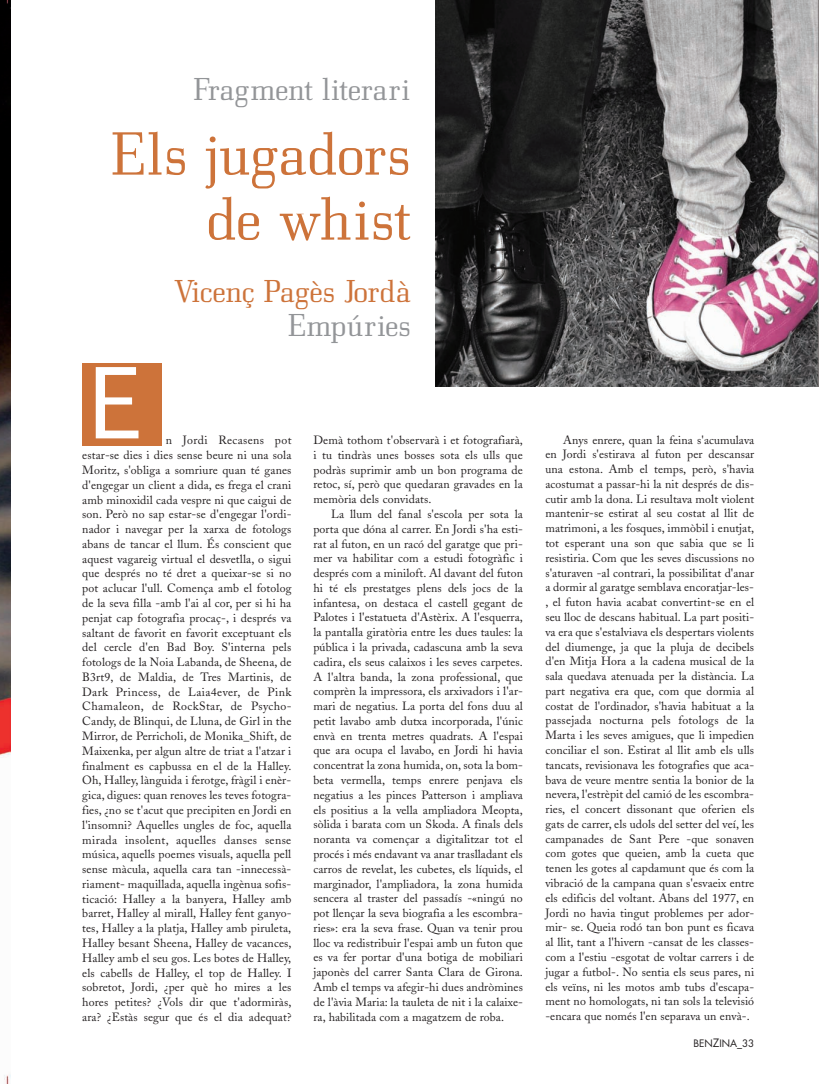
<style>
.page{position:relative;width:819px;height:1084px;background:#fff}
.page>*{position:absolute;margin:0;border:0;box-sizing:border-box;transform-origin:0 0}
.t1{font:93.75px "Geneva";color:#fff}
.t2{font:60px/65px "Bodonitown";color:#cd733a;text-align:right}
.t3{font:31.25px "Bodonitown";color:#939598}
.t4{font:31.25px "Bodonitown";color:#cd733a}
.t5{font:11.88px/14.8px "Adobe Caslon";letter-spacing:.01em;color:#231f20;text-align:justify}
.t6{font:10px "Futura";color:#231f20}
.s1{font-size:11.25px}
</style>
<div class="page">
<img style="left:435px;top:0;width:383px;height:386px">
<div style="left:82px;top:363px;width:80px;height:83px;background:#cd733a"></div>
<img style="left:0;top:0;width:10px;height:1084px">
<h3 class="t3" style="left:194px;top:77px;width:217px">Fragment literari</h3>
<h2 class="t2" style="left:112px;top:127px;width:300px">Els jugadors de whist</h2>
<h3 class="t4" style="left:174px;top:279px;width:238px">Vicenç Pagès Jordà</h3>
<h3 class="t3" style="left:288px;top:313px;width:124px">Empúries</h3>
<h1 class="t1" style="left:89px;top:364px;width:56px">E</h1>
<p class="t5" style="left:82px;top:434px;width:211px;text-indent:83px">n Jordi Recasens pot estar-se dies i dies sense beure ni una sola Moritz, s'obliga a somriure quan té ganes d'engegar un client a dida, es frega el crani amb minoxidil cada vespre ni que caigui de son. Però no sap estar-se d'engegar l'ordi&shy;nador i navegar per la xarxa de fotologs abans de tancar el llum. És conscient que aquest vagareig virtual el desvetlla, o sigui que després no té dret a queixar-se si no pot aclucar l'ull. Comença amb el fotolog de la seva filla -amb l'ai al cor, per si hi ha penjat cap fotografia procaç-, i després va saltant de favorit en favorit exceptuant els del cercle d'en Bad Boy. S'interna pels fotologs de la Noia Labanda, de Sheena, de B3rt9, de Maldia, de Tres Martinis, de Dark Princess, de Laia4ever, de Pink Chamaleon, de RockStar, de Psycho-Candy, de Blinqui, de Lluna, de Girl in the Mirror, de Perricholi, de Monika_Shift, de Maixenka, per algun altre de triat a l'atzar i finalment es capbussa en el de la Halley.<br>Oh, Halley, lànguida i ferotge, fràgil i enèr&shy;gica, digues: quan renoves les teves fotogra&shy;fies, ¿no se t'acut que precipiten en Jordi en l'insomni? Aquelles ungles de foc, aquella mirada insolent, aquelles danses sense música, aquells poemes visuals, aquella pell sense màcula, aquella cara tan -innecessà&shy;riament- maquillada, aquella ingènua sofis&shy;ticació: Halley a la banyera, Halley amb barret, Halley al mirall, Halley fent ganyo&shy;tes, Halley a la platja, Halley amb piruleta, Halley besant Sheena, Halley de vacances, Halley amb el seu gos. Les botes de Halley, els cabells de Halley, el top de Halley. I sobretot, Jordi, ¿per què ho mires a les hores petites? ¿Vols dir que t'adormiràs, ara? ¿Estàs segur que és el dia adequat?</p>
<p class="t5" style="left:313px;top:434px;width:211px">Demà tothom t'observarà i et fotografiarà, i tu tindràs unes bosses sota els ulls que podràs suprimir amb un bon programa de retoc, sí, però que quedaran gravades en la memòria dels convidats.</p>
<p class="t5" style="left:313px;top:508px;width:211px;text-indent:18px">La llum del fanal s'escola per sota la porta que dóna al carrer. En Jordi s'ha esti&shy;rat al futon, en un racó del garatge que pri&shy;mer va habilitar com a estudi fotogràfic i després com a miniloft. Al davant del futon hi té els prestatges plens dels jocs de la infantesa, on destaca el castell gegant de Palotes i l'estatueta d'Astèrix. A l'esquerra, la pantalla giratòria entre les dues taules: la pública i la privada, cadascuna amb la seva cadira, els seus calaixos i les seves carpetes.<br>A l'altra banda, la zona professional, que comprèn la impressora, els arxivadors i l'ar&shy;mari de negatius. La porta del fons duu al petit lavabo amb dutxa incorporada, l'únic envà en trenta metres quadrats. A l'espai que ara ocupa el lavabo, en Jordi hi havia concentrat la zona humida, on, sota la bom&shy;beta vermella, temps enrere penjava els negatius a les pinces Patterson i ampliava els positius a la vella ampliadora Meopta, sòlida i barata com un Skoda. A finals dels noranta va començar a digitalitzar tot el procés i més endavant va anar traslladant els carros de revelat, les cubetes, els líquids, el marginador, l'ampliadora, la zona humida sencera al traster del passadís -«ningú no pot llençar la seva biografia a les escombra&shy;ries»: era la seva frase. Quan va tenir prou lloc va redistribuir l'espai amb un futon que es va fer portar d'una botiga de mobiliari japonès del carrer Santa Clara de Girona.<br>Amb el temps va afegir-hi dues andròmines de l'àvia Maria: la tauleta de nit i la calaixe&shy;ra, habilitada com a magatzem de roba.</p>
<p class="t5" style="left:545px;top:434px;width:210px;text-indent:18px">Anys enrere, quan la feina s'acumulava en Jordi s'estirava al futon per descansar una estona. Amb el temps, però, s'havia acostumat a passar-hi la nit després de dis&shy;cutir amb la dona. Li resultava molt violent mantenir-se estirat al seu costat al llit de matrimoni, a les fosques, immòbil i enutjat, tot esperant una son que sabia que se li resistiria. Com que les seves discussions no s'aturaven -al contrari, la possibilitat d'anar a dormir al garatge semblava encoratjar-les-, el futon havia acabat convertint-se en el seu lloc de descans habitual. La part positi&shy;va era que s'estalviava els despertars violents del diumenge, ja que la pluja de decibels d'en Mitja Hora a la cadena musical de la sala quedava atenuada per la distància. La part negativa era que, com que dormia al costat de l'ordinador, s'havia habituat a la passejada nocturna pels fotologs de la Marta i les seves amigues, que li impedien conciliar el son. Estirat al llit amb els ulls tancats, revisionava les fotografies que aca&shy;bava de veure mentre sentia la bonior de la nevera, l'estrèpit del camió de les escombra&shy;ries, el concert dissonant que oferien els gats de carrer, els udols del setter del veí, les campanades de Sant Pere -que sonaven com gotes que queien, amb la cueta que tenen les gotes al capdamunt que és com la vibració de la campana quan s'esvaeix entre els edificis del voltant. Abans del 1977, en Jordi no havia tingut problemes per ador&shy;mir- se. Queia rodó tan bon punt es ficava al llit, tant a l'hivern -cansat de les classes&shy;com a l'estiu -esgotat de voltar carrers i de jugar a futbol-. No sentia els seus pares, ni els veïns, ni les motos amb tubs d'escapa&shy;ment no homologats, ni tan sols la televisió -encara que només l'en separava un envà-.</p>
<p class="t6" style="left:693px;top:1039px;width:62px">BEN<span class="s1">Z</span>INA_33</p>
</div>
